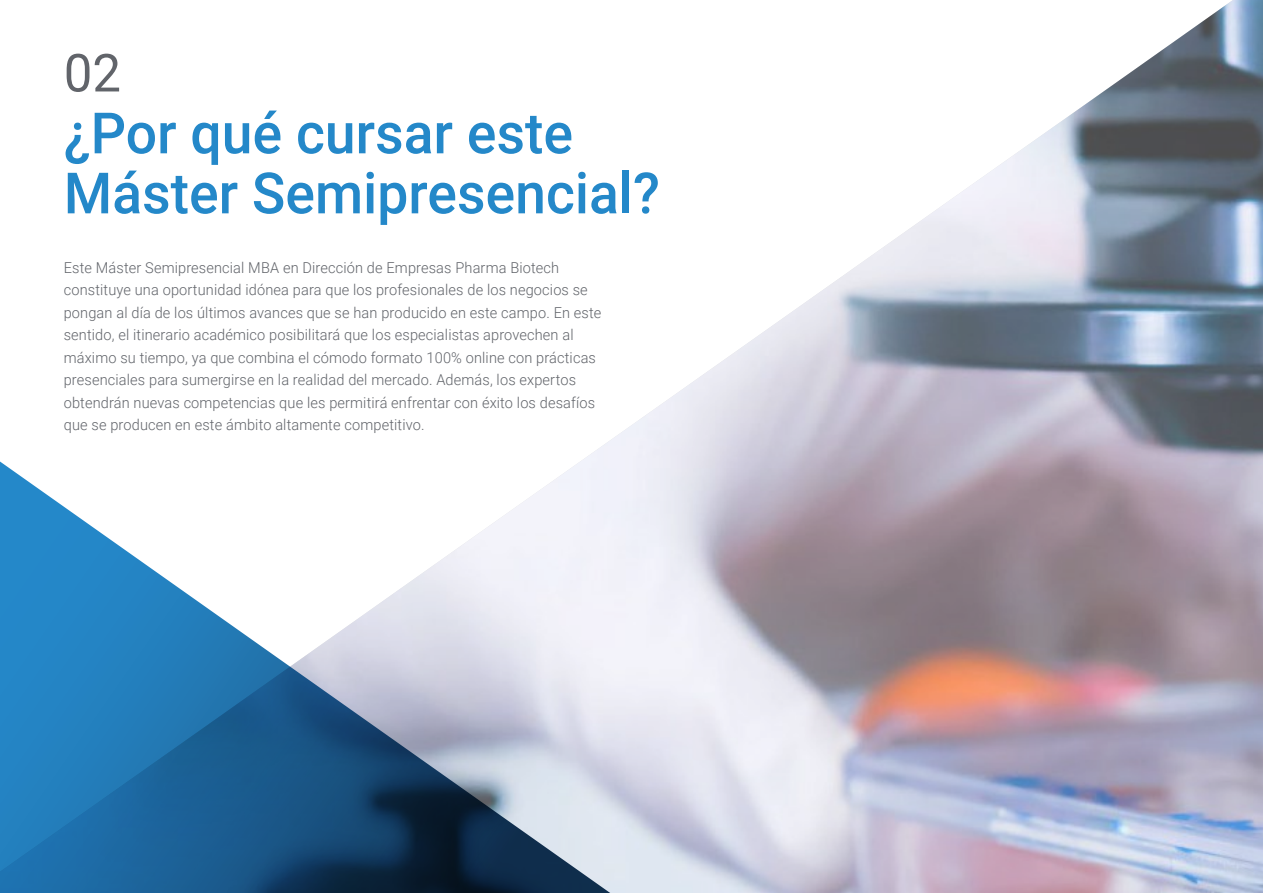
<style>
.page{position:relative;width:1263px;height:893px;background:#fff}
.page>*{position:absolute;margin:0;border:0;box-sizing:border-box;transform-origin:0 0}
.t1{font:500 57px/60px "Roboto";color:#2488c9}
.t2{font:52.5px "Roboto";color:#61646a}
.t3{font:300 15px/22.5px "Roboto";letter-spacing:.01em;color:#61646a}
</style>
<div class="page">
<img style="left:603px;top:0;width:660px;height:893px">
<svg style="left:0;top:446px;width:640px;height:447px"></svg>
<h2 class="t2" style="left:64px;top:36px;width:59px">02</h2>
<h1 class="t1" style="left:64px;top:101px;width:597px">¿Por qué cursar este<br>Máster Semipresencial?</h1>
<p class="t3" style="left:64px;top:255px;width:539px">Este Máster Semipresencial MBA en Dirección de Empresas Pharma Biotech constituye una oportunidad idónea para que los profesionales de los negocios se pongan al día de los últimos avances que se han producido en este campo. En este sentido, el itinerario académico posibilitará que los especialistas aprovechen al máximo su tiempo, ya que combina el cómodo formato 100% online con prácticas presenciales para sumergirse en la realidad del mercado. Además, los expertos obtendrán nuevas competencias que les permitirá enfrentar con éxito los desafíos que se producen en este ámbito altamente competitivo.</p>
</div>
